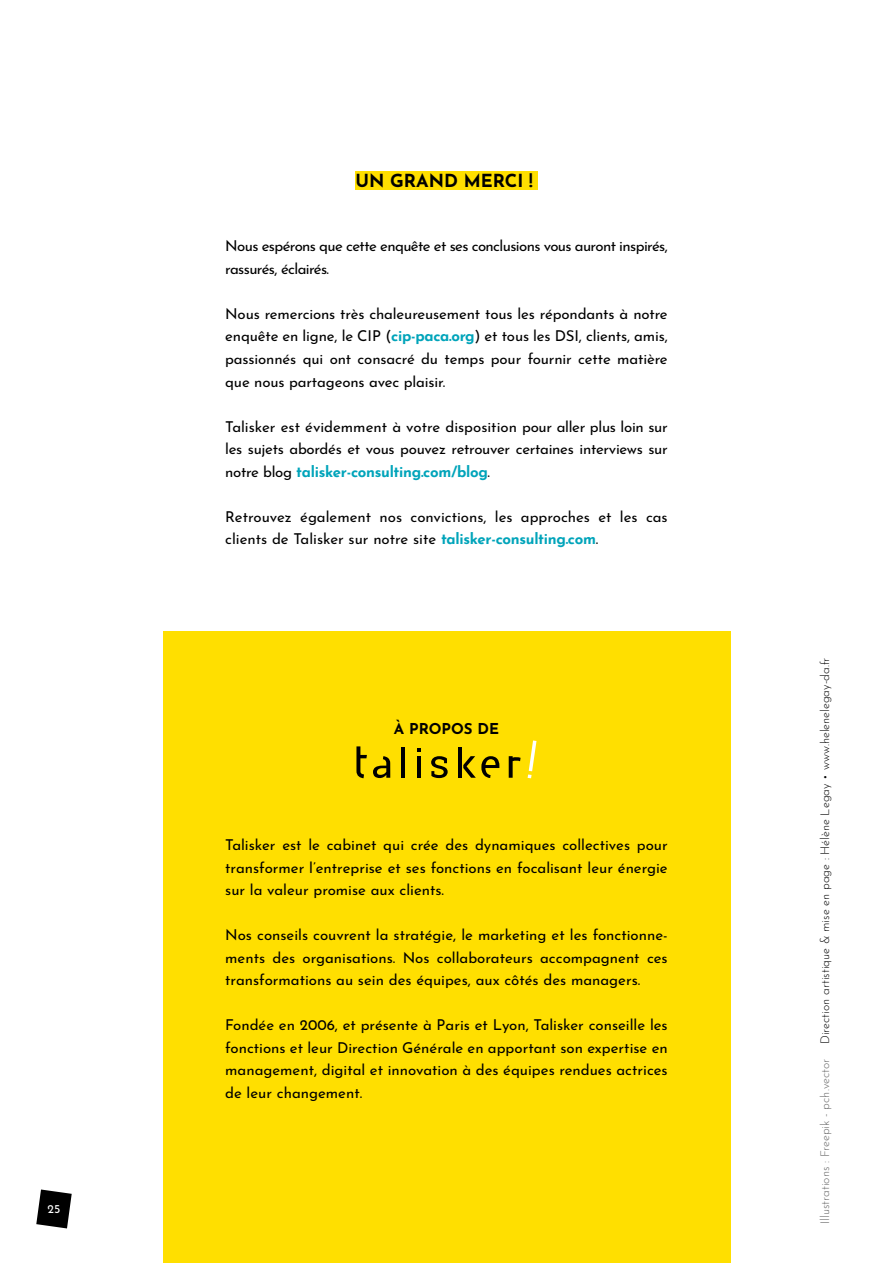
<style>
.page{position:relative;width:893px;height:1263px;background:#fff}
.page>*{position:absolute;margin:0;border:0;box-sizing:border-box;transform-origin:0 0}
.t1{font:700 18px "Josefin Sans";color:#000}
.t2{font:15px/22.5px "Josefin Sans";color:#000;text-align:justify}
.t3{font:15px/22.5px "Josefin Sans";letter-spacing:-.04em;color:#000}
.t4{font:700 15px "Josefin Sans";color:#000}
.t5{font:300 12px "Josefin Sans";color:#000}
.t6{font:300 12px "Josefin Sans";color:#666}
.t7{font:12px "Josefin Sans";color:#fff}
.s1{font-weight:700;color:#00a4ba}
</style>
<div class="page">
<div style="left:163px;top:631px;width:567px;height:632px;background:#ffdf00"></div>
<svg style="left:509px;top:756px;width:12px;height:22px"></svg>
<svg style="left:356px;top:746px;width:11px;height:32px"></svg>
<svg style="left:431px;top:756px;width:17px;height:22px"></svg>
<hr style="left:401px;top:748px;width:4px;height:30px;background:#000">
<hr style="left:417px;top:756px;width:4px;height:22px;background:#000">
<svg style="left:417px;top:748px;width:4px;height:4px"></svg>
<hr style="left:458px;top:748px;width:4px;height:30px;background:#000">
<svg style="left:373px;top:756px;width:17px;height:22px"></svg>
<svg style="left:463px;top:756px;width:36px;height:22px"></svg>
<svg style="left:528px;top:740px;width:8px;height:38px"></svg>
<div style="left:355px;top:172px;width:183px;height:18px;background:#ffdf00"></div>
<svg style="left:36px;top:1189px;width:36px;height:39px"></svg>
<p class="t7" style="left:48px;top:1199px;width:14px">25</p>
<p class="t1" style="left:355px;top:165px;width:179px">UN GRAND MERCI !</p>
<p class="t3" style="left:225px;top:233px;width:444px">Nous espérons que cette enquête et ses conclusions vous auront inspirés, rassurés, éclairés.</p>
<p class="t2" style="left:225px;top:301px;width:444px">Nous remercions très chaleureusement tous les répondants à notre enquête en ligne, le CIP (<span class="s1">cip-paca.org</span>) et tous les DSI, clients, amis, passionnés qui ont consacré du temps pour fournir cette matière que nous partageons avec plaisir.</p>
<p class="t2" style="left:225px;top:413px;width:444px">Talisker est évidemment à votre disposition pour aller plus loin sur les sujets abordés et vous pouvez retrouver certaines interviews sur notre blog <span class="s1">talisker-consulting.com/blog</span>.</p>
<p class="t2" style="left:225px;top:503px;width:444px">Retrouvez également nos convictions, les approches et les cas clients de Talisker sur notre site <span class="s1">talisker-consulting.com</span>.</p>
<p class="t4" style="left:394px;top:715px;width:107px">À PROPOS DE</p>
<p class="t2" style="left:225px;top:832px;width:444px">Talisker est le cabinet qui crée des dynamiques collectives pour transformer l’entreprise et ses fonctions en focalisant leur énergie sur la valeur promise aux clients.</p>
<p class="t2" style="left:225px;top:922px;width:444px">Nos conseils couvrent la stratégie, le marketing et les fonctionne&shy;ments des organisations. Nos collaborateurs accompagnent ces transformations au sein des équipes, aux côtés des managers.</p>
<p class="t2" style="left:225px;top:1012px;width:444px">Fondée en 2006, et présente à Paris et Lyon, Talisker conseille les fonctions et leur Direction Générale en apportant son expertise en management, digital et innovation à des équipes rendues actrices de leur changement.</p>
<p class="t5" style="left:815px;top:1044px;width:388px;rotate:-90deg">Direction artistique &amp; mise en page : Hélène Legay • www.helenelegay-da.fr</p>
<p class="t6" style="left:815px;top:1224px;width:167px;rotate:-90deg">Illustrations : Freepik - pch.vector</p>
</div>
